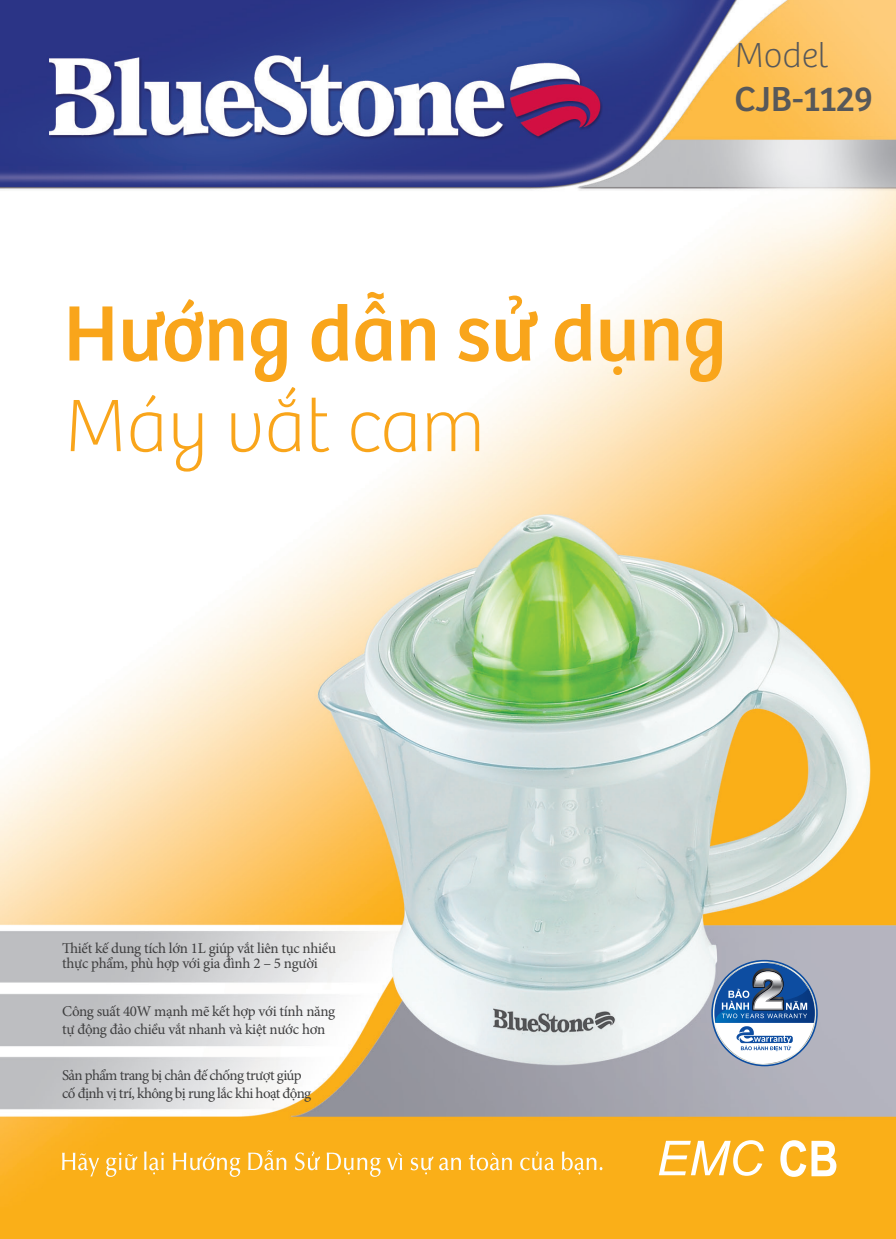
<style>
.page{position:relative;width:896px;height:1239px;background:#fff}
.page>*{position:absolute;margin:0;border:0;box-sizing:border-box;transform-origin:0 0}
.body{font:81.3px "Blue Stone";color:#f9a51b}
.body-2{font:100 76.8px "Blue Stone";color:#f9a51b}
.t1{font:36px "Blue Stone";color:#57585a}
.t2{font:100 36px "Blue Stone";color:#57585a}
.t3{font:15px "Minion Pro";letter-spacing:-.03em;color:#3e3e3f}
</style>
<div class="page">
<img style="left:0;top:0;width:895px;height:1238px">
<svg style="left:62px;top:1152px;width:37px;height:24px"></svg>
<svg style="left:106px;top:1152px;width:31px;height:24px"></svg>
<svg style="left:144px;top:1151px;width:20px;height:23px"></svg>
<svg style="left:173px;top:1152px;width:67px;height:24px"></svg>
<svg style="left:248px;top:1149px;width:38px;height:21px"></svg>
<svg style="left:295px;top:1151px;width:25px;height:19px"></svg>
<svg style="left:327px;top:1152px;width:53px;height:24px"></svg>
<svg style="left:387px;top:1152px;width:15px;height:17px"></svg>
<svg style="left:410px;top:1156px;width:23px;height:18px"></svg>
<svg style="left:439px;top:1157px;width:22px;height:13px"></svg>
<svg style="left:469px;top:1152px;width:43px;height:18px"></svg>
<svg style="left:520px;top:1151px;width:34px;height:19px"></svg>
<svg style="left:562px;top:1151px;width:40px;height:23px"></svg>
<svg style="left:711px;top:959px;width:106px;height:107px"></svg>
<div style="left:714px;top:962px;width:100px;height:101px;background:#fff;border-radius:50%"></div>
<svg style="left:714px;top:962px;width:100px;height:88px"></svg>
<svg style="left:780px;top:1139px;width:56px;height:37px"></svg>
<svg style="left:658px;top:1139px;width:105px;height:36px"></svg>
<p class="t2" style="left:734px;top:32px;width:95px">Model</p>
<p class="t1" style="left:734px;top:73px;width:140px">CJB-1129</p>
<p class="body" style="left:64px;top:275px;width:664px">Hướng dẫn sử dụng</p>
<p class="body-2" style="left:64px;top:375px;width:423px">Máy vắt cam</p>
<p class="t3" style="left:62px;top:937px;width:275px">Thiết kế dung tích lớn 1L giúp vắt liên tục nhiều</p>
<p class="t3" style="left:62px;top:952px;width:257px">thực phẩm, phù hợp với gia đình 2 – 5 người</p>
<p class="t3" style="left:62px;top:1000px;width:275px">Công suất 40W mạnh mẽ kết hợp với tính năng</p>
<p class="t3" style="left:62px;top:1018px;width:265px">tự động đảo chiều vắt nhanh và kiệt nước hơn</p>
<p class="t3" style="left:62px;top:1064px;width:241px">Sản phẩm trang bị chân đế chống trượt giúp</p>
<p class="t3" style="left:62px;top:1082px;width:251px">cố định vị trí, không bị rung lắc khi hoạt động</p>
</div>
